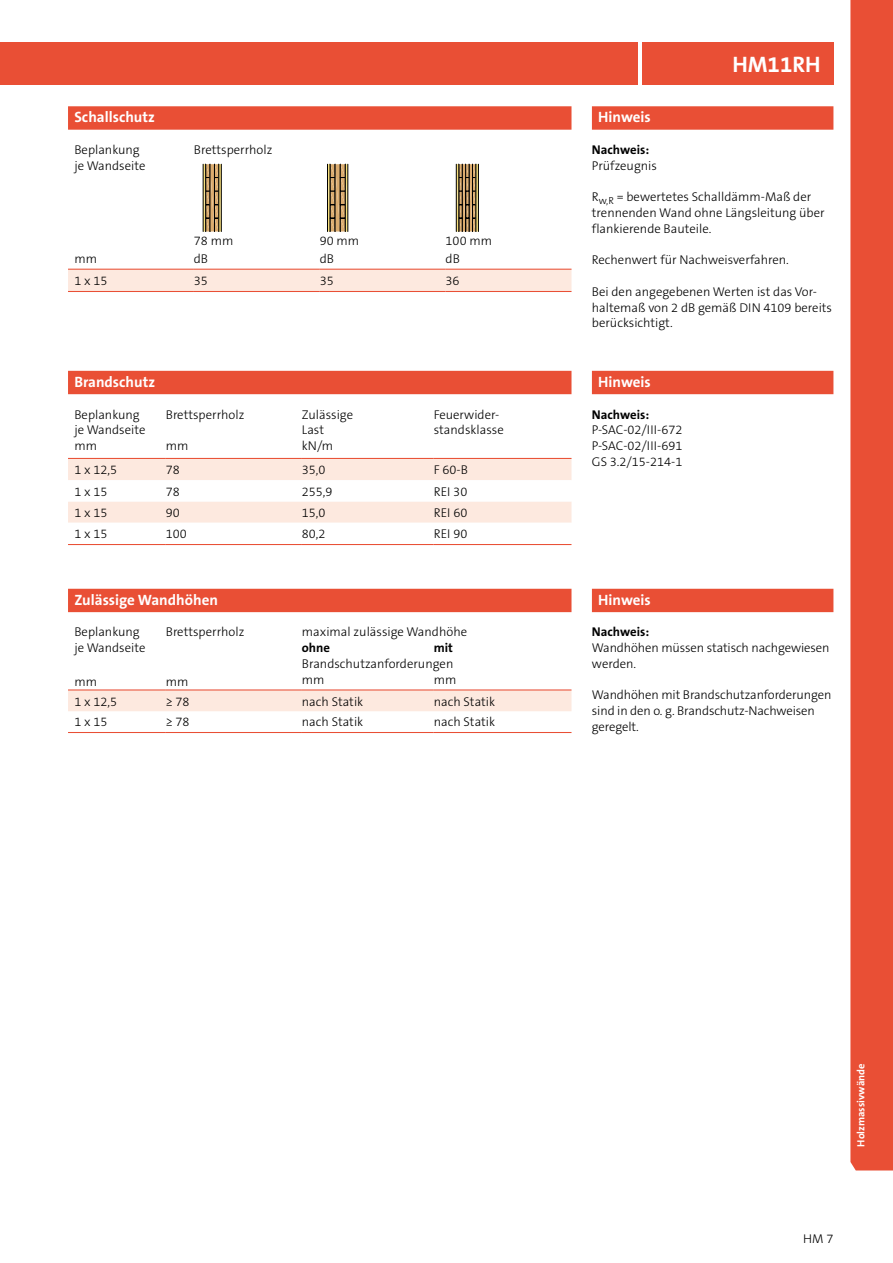
<style>
.page{position:relative;width:893px;height:1263px;background:#fff}
.page>*{position:absolute;margin:0;border:0;box-sizing:border-box;transform-origin:0 0}
.t1{font:700 22.5px "The Sans B W7";color:#fff}
.t2{font:700 15px "The Sans B W7";color:#fff}
.t3{font:300 12.75px/15.8px "The Sans B W3";color:#000}
.t4{font:700 12.75px "The Sans B W7";color:#000}
.t5{font:700 10.5px "The Sans B W7";color:#fff}
</style>
<div class="page">
<div style="left:642px;top:43px;width:191px;height:42px;background:#e94f35"></div>
<div style="left:0;top:43px;width:638px;height:42px;background:#e94f35"></div>
<div style="left:850px;top:0;width:43px;height:1170px;background:#e94f35"></div>
<div style="left:68px;top:690px;width:503px;height:21px;background:#fde9df"></div>
<hr style="left:302px;top:689px;width:132px;height:1px;background:#e94f35">
<hr style="left:434px;top:689px;width:137px;height:1px;background:#e94f35">
<hr style="left:68px;top:732px;width:98px;height:1px;background:#e94f35">
<hr style="left:166px;top:732px;width:136px;height:1px;background:#e94f35">
<hr style="left:302px;top:732px;width:132px;height:1px;background:#e94f35">
<hr style="left:434px;top:732px;width:137px;height:1px;background:#e94f35">
<hr style="left:68px;top:689px;width:98px;height:1px;background:#e94f35">
<hr style="left:166px;top:689px;width:136px;height:1px;background:#e94f35">
<div style="left:68px;top:589px;width:503px;height:23px;background:#e94f35"></div>
<div style="left:592px;top:371px;width:241px;height:23px;background:#e94f35"></div>
<div style="left:592px;top:589px;width:241px;height:23px;background:#e94f35"></div>
<div style="left:592px;top:106px;width:241px;height:24px;background:#e94f35"></div>
<div style="left:68px;top:270px;width:503px;height:21px;background:#fde9df"></div>
<hr style="left:68px;top:291px;width:126px;height:1px;background:#e94f35">
<hr style="left:194px;top:291px;width:126px;height:1px;background:#e94f35">
<hr style="left:320px;top:291px;width:126px;height:1px;background:#e94f35">
<hr style="left:446px;top:291px;width:125px;height:1px;background:#e94f35">
<hr style="left:68px;top:269px;width:126px;height:1px;background:#e94f35">
<hr style="left:194px;top:269px;width:126px;height:1px;background:#e94f35">
<hr style="left:320px;top:269px;width:126px;height:1px;background:#e94f35">
<hr style="left:446px;top:269px;width:125px;height:1px;background:#e94f35">
<div style="left:68px;top:106px;width:503px;height:24px;background:#e94f35"></div>
<svg style="left:203px;top:164px;width:18px;height:68px"></svg>
<hr style="left:219px;top:164px;width:1px;height:67px;background:#000">
<hr style="left:221px;top:164px;width:1px;height:67px;background:#000">
<svg style="left:327px;top:164px;width:21px;height:68px"></svg>
<hr style="left:345px;top:164px;width:1px;height:67px;background:#000">
<hr style="left:348px;top:164px;width:1px;height:67px;background:#000">
<svg style="left:456px;top:164px;width:22px;height:68px"></svg>
<hr style="left:476px;top:164px;width:1px;height:67px;background:#000">
<hr style="left:478px;top:164px;width:1px;height:67px;background:#000">
<svg style="left:68px;top:459px;width:503px;height:64px"></svg>
<hr style="left:68px;top:544px;width:98px;height:1px;background:#e94f35">
<hr style="left:166px;top:544px;width:136px;height:1px;background:#e94f35">
<hr style="left:302px;top:544px;width:132px;height:1px;background:#e94f35">
<hr style="left:434px;top:544px;width:137px;height:1px;background:#e94f35">
<hr style="left:68px;top:458px;width:98px;height:1px;background:#e94f35">
<hr style="left:166px;top:458px;width:136px;height:1px;background:#e94f35">
<hr style="left:302px;top:458px;width:132px;height:1px;background:#e94f35">
<hr style="left:434px;top:458px;width:137px;height:1px;background:#e94f35">
<div style="left:68px;top:371px;width:503px;height:23px;background:#e94f35"></div>
<p class="t2" style="left:74px;top:108px;width:82px">Schallschutz</p>
<p class="t3" style="left:74px;top:142px;width:67px">Beplankung</p>
<p class="t3" style="left:194px;top:142px;width:80px">Brettsperrholz</p>
<p class="t3" style="left:74px;top:158px;width:73px">je Wandseite</p>
<p class="t3" style="left:194px;top:233px;width:41px">78 mm</p>
<p class="t3" style="left:320px;top:233px;width:41px">90 mm</p>
<p class="t3" style="left:446px;top:233px;width:48px">100 mm</p>
<p class="t3" style="left:74px;top:251px;width:24px">mm</p>
<p class="t3" style="left:194px;top:251px;width:16px">dB</p>
<p class="t3" style="left:320px;top:251px;width:16px">dB</p>
<p class="t3" style="left:446px;top:251px;width:16px">dB</p>
<p class="t3" style="left:74px;top:273px;width:35px">1 x 15</p>
<p class="t3" style="left:194px;top:273px;width:16px">35</p>
<p class="t3" style="left:320px;top:273px;width:16px">35</p>
<p class="t3" style="left:446px;top:273px;width:16px">36</p>
<p class="t2" style="left:74px;top:372px;width:82px">Brandschutz</p>
<p class="t3" style="left:74px;top:406px;width:67px">Beplankung</p>
<p class="t3" style="left:166px;top:406px;width:80px">Brettsperrholz</p>
<p class="t3" style="left:302px;top:406px;width:53px">Zulässige</p>
<p class="t3" style="left:434px;top:406px;width:67px">Feuerwider-</p>
<p class="t3" style="left:74px;top:422px;width:73px">je Wandseite</p>
<p class="t3" style="left:302px;top:422px;width:24px">Last</p>
<p class="t3" style="left:434px;top:422px;width:72px">standsklasse</p>
<p class="t3" style="left:74px;top:438px;width:24px">mm</p>
<p class="t3" style="left:166px;top:438px;width:24px">mm</p>
<p class="t3" style="left:302px;top:438px;width:33px">kN/m</p>
<p class="t3" style="left:74px;top:462px;width:44px">1 x 12,5</p>
<p class="t3" style="left:166px;top:462px;width:16px">78</p>
<p class="t3" style="left:302px;top:462px;width:25px">35,0</p>
<p class="t3" style="left:434px;top:462px;width:36px">F 60-B</p>
<p class="t3" style="left:74px;top:483px;width:35px">1 x 15</p>
<p class="t3" style="left:166px;top:483px;width:16px">78</p>
<p class="t3" style="left:302px;top:483px;width:32px">255,9</p>
<p class="t3" style="left:434px;top:483px;width:35px">REI 30</p>
<p class="t3" style="left:74px;top:505px;width:35px">1 x 15</p>
<p class="t3" style="left:166px;top:505px;width:16px">90</p>
<p class="t3" style="left:302px;top:505px;width:25px">15,0</p>
<p class="t3" style="left:434px;top:505px;width:35px">REI 60</p>
<p class="t3" style="left:74px;top:526px;width:35px">1 x 15</p>
<p class="t3" style="left:166px;top:526px;width:23px">100</p>
<p class="t3" style="left:302px;top:526px;width:25px">80,2</p>
<p class="t3" style="left:434px;top:526px;width:35px">REI 90</p>
<p class="t2" style="left:74px;top:590px;width:145px">Zulässige Wandhöhen</p>
<p class="t3" style="left:74px;top:624px;width:67px">Beplankung</p>
<p class="t3" style="left:166px;top:624px;width:80px">Brettsperrholz</p>
<p class="t3" style="left:302px;top:624px;width:167px">maximal zulässige Wandhöhe</p>
<p class="t3" style="left:74px;top:640px;width:73px">je Wandseite</p>
<p class="t4" style="left:302px;top:640px;width:30px">ohne</p>
<p class="t4" style="left:434px;top:640px;width:21px">mit</p>
<p class="t3" style="left:302px;top:656px;width:153px">Brandschutzanforderungen</p>
<p class="t3" style="left:74px;top:674px;width:24px">mm</p>
<p class="t3" style="left:166px;top:674px;width:24px">mm</p>
<p class="t3" style="left:302px;top:671px;width:24px">mm</p>
<p class="t3" style="left:434px;top:671px;width:24px">mm</p>
<p class="t3" style="left:74px;top:693px;width:44px">1 x 12,5</p>
<p class="t3" style="left:166px;top:693px;width:25px">≥ 78</p>
<p class="t3" style="left:302px;top:693px;width:63px">nach Statik</p>
<p class="t3" style="left:434px;top:693px;width:63px">nach Statik</p>
<p class="t3" style="left:74px;top:714px;width:35px">1 x 15</p>
<p class="t3" style="left:166px;top:714px;width:25px">≥ 78</p>
<p class="t3" style="left:302px;top:714px;width:63px">nach Statik</p>
<p class="t3" style="left:434px;top:714px;width:63px">nach Statik</p>
<h1 class="t1" style="left:732px;top:50px;width:90px">HM11RH</h1>
<p class="t2" style="left:598px;top:108px;width:54px">Hinweis</p>
<p class="t4" style="left:592px;top:142px;width:59px">Nachweis:</p>
<p class="t3" style="left:592px;top:158px;width:67px">Prüfzeugnis</p>
<p class="t3" style="left:592px;top:189px;width:234px">R<sub>w,R</sub> = bewertetes Schalldämm-Maß der trennenden Wand ohne Längsleitung über flankierende Bauteile.</p>
<p class="t3" style="left:592px;top:252px;width:198px">Rechenwert für Nachweisverfahren.</p>
<p class="t3" style="left:592px;top:284px;width:242px">Bei den angegebenen Werten ist das Vor&shy;haltemaß von 2 dB gemäß DIN 4109 bereits berücksichtigt.</p>
<p class="t2" style="left:598px;top:372px;width:54px">Hinweis</p>
<p class="t4" style="left:592px;top:406px;width:59px">Nachweis:</p>
<p class="t3" style="left:592px;top:422px;width:92px;text-align:justify">P-SAC-02/III-672<br>P-SAC-02/III-691<br>GS 3.2/15-214-1</p>
<p class="t2" style="left:598px;top:590px;width:54px">Hinweis</p>
<p class="t4" style="left:592px;top:624px;width:59px">Nachweis:</p>
<p class="t3" style="left:592px;top:640px;width:239px">Wandhöhen müssen statisch nachgewiesen werden.</p>
<p class="t3" style="left:592px;top:687px;width:241px">Wandhöhen mit Brandschutzanforderungen sind in den o. g. Brandschutz-Nachweisen geregelt.</p>
<p class="t5" style="left:854px;top:1146px;width:85px;rotate:-90deg">Holzmassivwände</p>
<p class="t3" style="left:803px;top:1230px;width:32px">HM 7</p>
</div>
